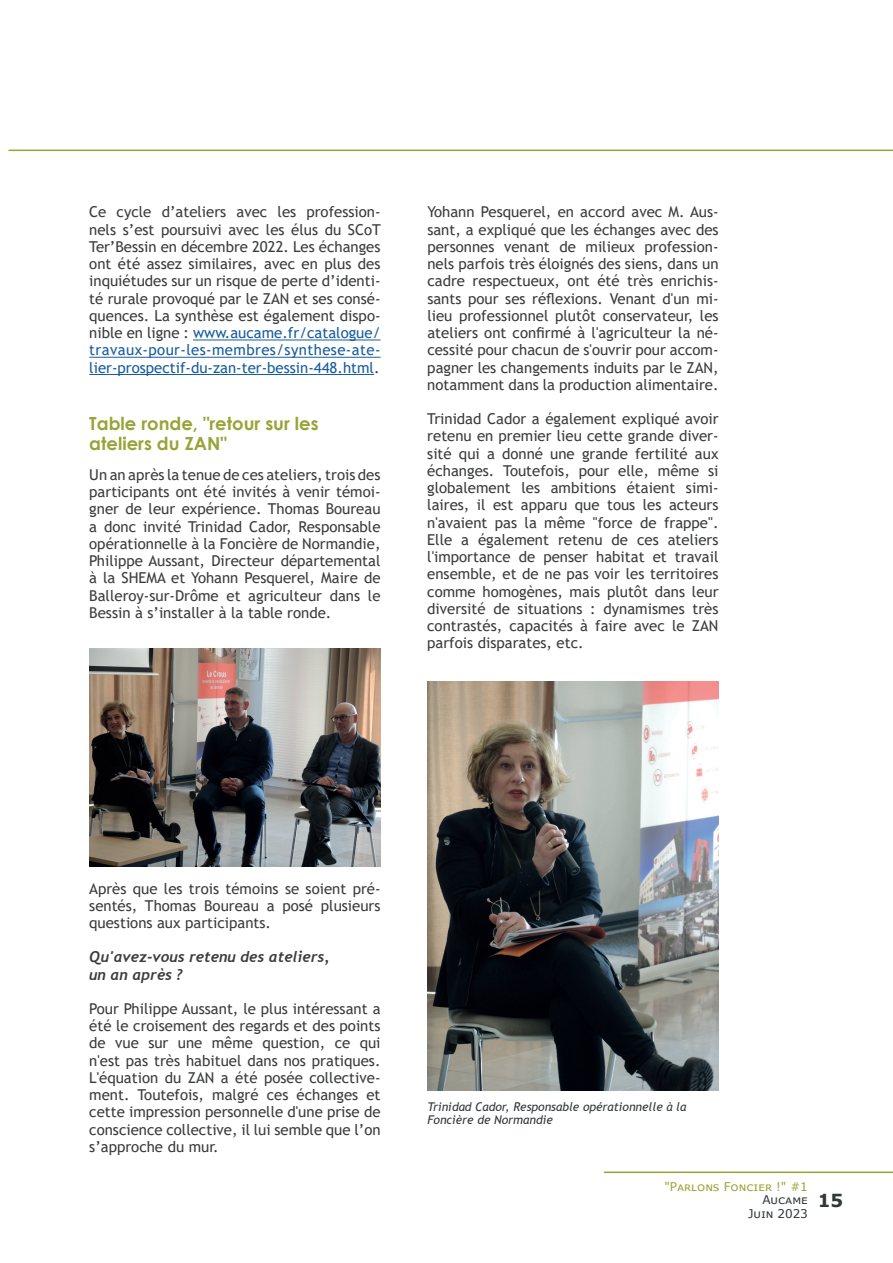
<style>
.page{position:relative;width:893px;height:1263px;background:#fff}
.page>*{position:absolute;margin:0;border:0;box-sizing:border-box;transform-origin:0 0}
.t1{font:700 18px/19.5px "Century Gothic";color:#99a438}
.t2{font:700 18px "Verdana";color:#323739}
.t3{font:15px/17.2px "Trebuchet MS";color:#3b3c3c;text-align:justify}
.t4{font:italic 700 15px/17.2px "Trebuchet";color:#3b3c3c}
.t5{font:italic 12px/13.5px "Trebuchet MS";color:#323739}
.t6{font:12px "Verdana";letter-spacing:-.005em;color:#99a438}
.t7{font:12px/13.5px "Verdana";letter-spacing:-.005em;color:#323739;text-align:right}
.s1{color:#175d9e}
</style>
<div class="page">
<hr style="left:9px;top:150px;width:884px;height:1px;background:#99a438">
<hr style="left:604px;top:1171px;width:289px;height:2px;background:#99a438">
<hr style="left:193px;top:339px;width:188px;height:1px;background:#175d9e">
<hr style="left:89px;top:357px;width:292px;height:1px;background:#175d9e">
<hr style="left:89px;top:374px;width:285px;height:1px;background:#175d9e">
<img style="left:89px;top:648px;width:292px;height:219px">
<img style="left:427px;top:681px;width:292px;height:410px">
<p class="t3" style="left:89px;top:203px;width:293px">Ce cycle d’ateliers avec les profession&shy;nels s’est poursuivi avec les élus du SCoT Ter’Bessin en décembre 2022. Les échanges ont été assez similaires, avec en plus des inquiétudes sur un risque de perte d’identi&shy;té rurale provoqué par le ZAN et ses consé&shy;quences. La synthèse est également dispo&shy;nible en ligne : <span class="s1">www.aucame.fr/catalogue/ travaux-pour-les-membres/synthese-ate&shy;lier-prospectif-du-zan-ter-bessin-448.html</span>.</p>
<p class="t1" style="left:89px;top:413px;width:231px">Table ronde, "retour sur les ateliers du ZAN"</p>
<p class="t3" style="left:89px;top:466px;width:293px">Un an après la tenue de ces ateliers, trois des participants ont été invités à venir témoi&shy;gner de leur expérience. Thomas Boureau a donc invité Trinidad Cador, Responsable opérationnelle à la Foncière de Normandie, Philippe Aussant, Directeur départemental à la SHEMA et Yohann Pesquerel, Maire de Balleroy-sur-Drôme et agriculteur dans le Bessin à s’installer à la table ronde.</p>
<p class="t3" style="left:427px;top:203px;width:293px">Yohann Pesquerel, en accord avec M. Aus&shy;sant, a expliqué que les échanges avec des personnes venant de milieux profession&shy;nels parfois très éloignés des siens, dans un cadre respectueux, ont été très enrichis&shy;sants pour ses réflexions. Venant d'un mi&shy;lieu professionnel plutôt conservateur, les ateliers ont confirmé à l'agriculteur la né&shy;cessité pour chacun de s'ouvrir pour accom&shy;pagner les changements induits par le ZAN, notamment dans la production alimentaire.</p>
<p class="t3" style="left:427px;top:410px;width:293px">Trinidad Cador a également expliqué avoir retenu en premier lieu cette grande diver&shy;sité qui a donné une grande fertilité aux échanges. Toutefois, pour elle, même si globalement les ambitions étaient simi&shy;laires, il est apparu que tous les acteurs n'avaient pas la même "force de frappe".<br>Elle a également retenu de ces ateliers l'importance de penser habitat et travail ensemble, et de ne pas voir les territoires comme homogènes, mais plutôt dans leur diversité de situations : dynamismes très contrastés, capacités à faire avec le ZAN parfois disparates, etc.</p>
<p class="t3" style="left:89px;top:880px;width:293px">Après que les trois témoins se soient pré&shy;sentés, Thomas Boureau a posé plusieurs questions aux participants.</p>
<p class="t4" style="left:89px;top:948px;width:242px">Qu'avez-vous retenu des ateliers, un an après ?</p>
<p class="t3" style="left:89px;top:1000px;width:293px">Pour Philippe Aussant, le plus intéressant a été le croisement des regards et des points de vue sur une même question, ce qui n'est pas très habituel dans nos pratiques.<br>L'équation du ZAN a été posée collective&shy;ment. Toutefois, malgré ces échanges et cette impression personnelle d'une prise de conscience collective, il lui semble que l’on s’approche du mur.</p>
<p class="t5" style="left:427px;top:1100px;width:261px">Trinidad Cador, Responsable opérationnelle à la<br>Foncière de Normandie</p>
<p class="t6" style="left:664px;top:1178px;width:145px">"Parlons Foncier !" #1</p>
<p class="t7" style="left:748px;top:1193px;width:61px">Aucame<br>Juin 2023</p>
<p class="t2" style="left:818px;top:1187px;width:27px">15</p>
</div>
